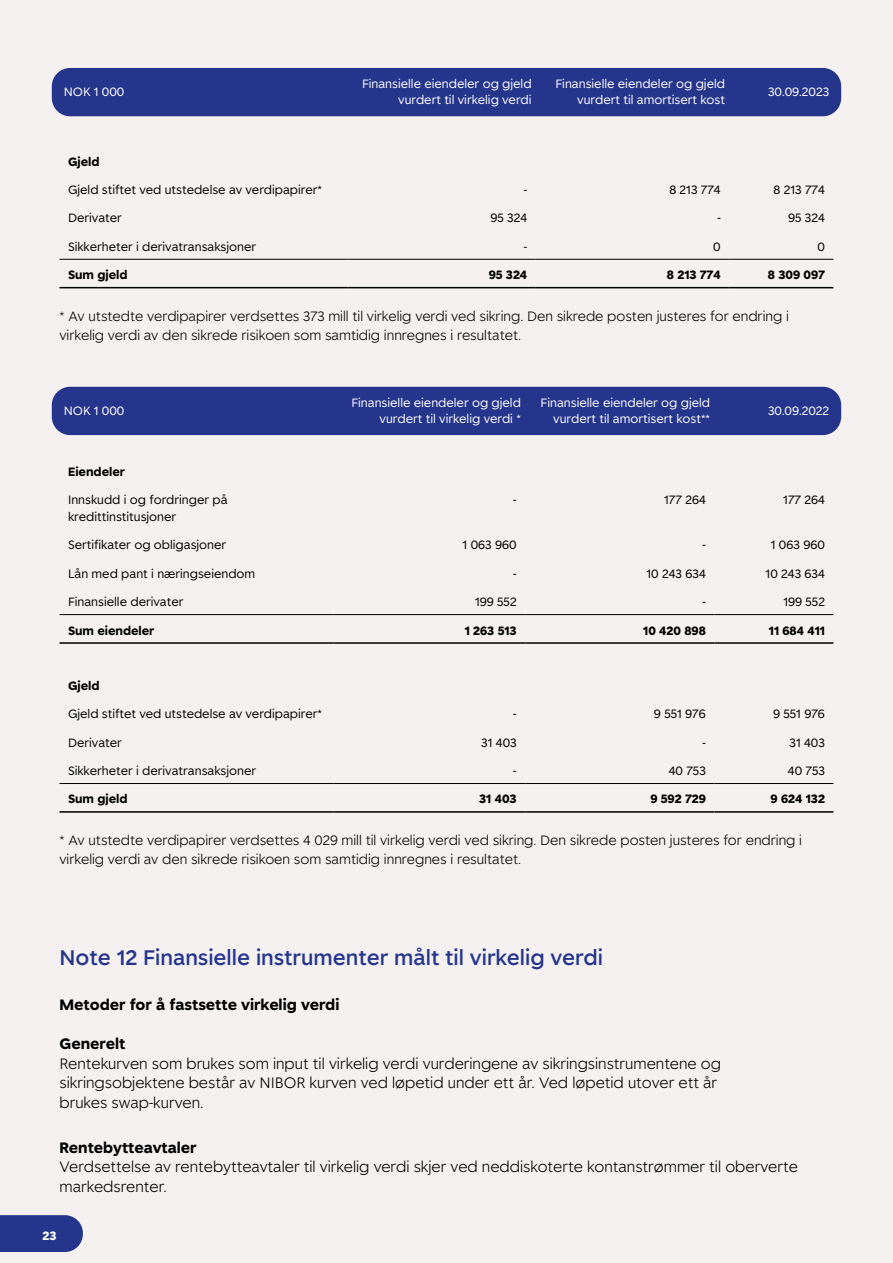
<style>
.page{position:relative;width:893px;height:1263px;background:#f4f1f0}
.page>*{position:absolute;margin:0;border:0;box-sizing:border-box;transform-origin:0 0}
.t1{font:500 21px "Spare Bank 1";color:#26358c}
.t2{font:300 15px/19.5px "Spare Bank 1";color:#000}
.t3{font:700 15px "Spare Bank 1";color:#000}
.t4{font:300 13.5px/19.5px "Spare Bank 1";color:#000}
.t5{font:12px/16.5px "Spare Bank 1";color:#000}
.t6{font:12px/16.5px "Spare Bank 1";color:#fff;text-align:right}
.t7{font:700 12px "Spare Bank 1";color:#000}
.t8{font:700 12px "Spare Bank 1";color:#fff}
</style>
<div class="page">
<svg style="left:0;top:1215px;width:83px;height:37px;background:#303e91"></svg>
<div style="left:52px;top:68px;width:789px;height:48px;background:#26358c;border-radius:18px"></div>
<div style="left:52px;top:387px;width:789px;height:48px;background:#26358c;border-radius:18px"></div>
<hr style="left:60px;top:259px;width:289px;height:1px;background:#000">
<hr style="left:349px;top:259px;width:187px;height:1px;background:#000">
<hr style="left:536px;top:259px;width:193px;height:1px;background:#000">
<hr style="left:729px;top:259px;width:104px;height:1px;background:#000">
<hr style="left:60px;top:287px;width:289px;height:1px;background:#000">
<hr style="left:349px;top:287px;width:187px;height:1px;background:#000">
<hr style="left:536px;top:287px;width:193px;height:1px;background:#000">
<hr style="left:729px;top:287px;width:104px;height:1px;background:#000">
<hr style="left:60px;top:614px;width:274px;height:1px;background:#000">
<hr style="left:334px;top:614px;width:191px;height:1px;background:#000">
<hr style="left:525px;top:614px;width:189px;height:1px;background:#000">
<hr style="left:714px;top:614px;width:119px;height:1px;background:#000">
<hr style="left:60px;top:783px;width:274px;height:1px;background:#000">
<hr style="left:334px;top:783px;width:191px;height:1px;background:#000">
<hr style="left:525px;top:783px;width:189px;height:1px;background:#000">
<hr style="left:714px;top:783px;width:119px;height:1px;background:#000">
<hr style="left:60px;top:642px;width:274px;height:2px;background:#000">
<hr style="left:334px;top:642px;width:191px;height:2px;background:#000">
<hr style="left:525px;top:642px;width:189px;height:2px;background:#000">
<hr style="left:714px;top:642px;width:119px;height:2px;background:#000">
<hr style="left:60px;top:811px;width:274px;height:2px;background:#000">
<hr style="left:334px;top:811px;width:191px;height:2px;background:#000">
<hr style="left:525px;top:811px;width:189px;height:2px;background:#000">
<hr style="left:714px;top:811px;width:119px;height:2px;background:#000">
<p class="t6" style="left:64px;top:83px;width:62px">NOK 1 000</p>
<p class="t6" style="left:362px;top:75px;width:171px">Finansielle eiendeler og gjeld vurdert til virkelig verdi</p>
<p class="t6" style="left:555px;top:75px;width:171px">Finansielle eiendeler og gjeld vurdert til amortisert kost</p>
<p class="t6" style="left:768px;top:83px;width:63px">30.09.2023</p>
<p class="t7" style="left:68px;top:153px;width:33px">Gjeld</p>
<p class="t5" style="left:68px;top:181px;width:256px">Gjeld stiftet ved utstedelse av verdipapirer*</p>
<p class="t5" style="left:524px;top:181px;width:5px">-</p>
<p class="t5" style="left:669px;top:181px;width:53px">8 213 774</p>
<p class="t5" style="left:773px;top:181px;width:53px">8 213 774</p>
<p class="t5" style="left:68px;top:209px;width:55px">Derivater</p>
<p class="t5" style="left:490px;top:209px;width:38px">95 324</p>
<p class="t5" style="left:717px;top:209px;width:5px">-</p>
<p class="t5" style="left:788px;top:209px;width:38px">95 324</p>
<p class="t5" style="left:68px;top:238px;width:190px">Sikkerheter i derivatransaksjoner</p>
<p class="t5" style="left:524px;top:238px;width:5px">-</p>
<p class="t5" style="left:713px;top:238px;width:9px">0</p>
<p class="t5" style="left:817px;top:238px;width:9px">0</p>
<p class="t7" style="left:68px;top:267px;width:61px">Sum gjeld</p>
<p class="t7" style="left:489px;top:267px;width:40px">95 324</p>
<p class="t7" style="left:667px;top:267px;width:55px">8 213 774</p>
<p class="t7" style="left:768px;top:267px;width:59px">8 309 097</p>
<p class="t4" style="left:60px;top:306px;width:731px">* Av utstedte verdipapirer verdsettes 373 mill til virkelig verdi ved sikring. Den sikrede posten justeres for endring i virkelig verdi av den sikrede risikoen som samtidig innregnes i resultatet.</p>
<p class="t6" style="left:64px;top:402px;width:62px">NOK 1 000</p>
<p class="t6" style="left:351px;top:394px;width:171px">Finansielle eiendeler og gjeld vurdert til virkelig verdi *</p>
<p class="t6" style="left:541px;top:394px;width:171px">Finansielle eiendeler og gjeld vurdert til amortisert kost**</p>
<p class="t6" style="left:768px;top:402px;width:63px">30.09.2022</p>
<p class="t7" style="left:68px;top:464px;width:58px">Eiendeler</p>
<p class="t5" style="left:68px;top:491px;width:161px">Innskudd i og fordringer på kredittinstitusjoner</p>
<p class="t5" style="left:513px;top:491px;width:5px">-</p>
<p class="t5" style="left:664px;top:491px;width:43px">177 264</p>
<p class="t5" style="left:783px;top:491px;width:43px">177 264</p>
<p class="t5" style="left:68px;top:536px;width:160px">Sertifikater og obligasjoner</p>
<p class="t5" style="left:463px;top:536px;width:56px">1 063 960</p>
<p class="t5" style="left:702px;top:536px;width:5px">-</p>
<p class="t5" style="left:771px;top:536px;width:56px">1 063 960</p>
<p class="t5" style="left:68px;top:565px;width:189px">Lån med pant i næringseiendom</p>
<p class="t5" style="left:513px;top:565px;width:5px">-</p>
<p class="t5" style="left:647px;top:565px;width:61px">10 243 634</p>
<p class="t5" style="left:766px;top:565px;width:61px">10 243 634</p>
<p class="t5" style="left:68px;top:593px;width:117px">Finansielle derivater</p>
<p class="t5" style="left:475px;top:593px;width:43px">199 552</p>
<p class="t5" style="left:702px;top:593px;width:5px">-</p>
<p class="t5" style="left:783px;top:593px;width:43px">199 552</p>
<p class="t7" style="left:68px;top:622px;width:88px">Sum eiendeler</p>
<p class="t7" style="left:465px;top:622px;width:53px">1 263 513</p>
<p class="t7" style="left:643px;top:622px;width:64px">10 420 898</p>
<p class="t7" style="left:769px;top:622px;width:58px">11 684 411</p>
<p class="t7" style="left:68px;top:678px;width:33px">Gjeld</p>
<p class="t5" style="left:68px;top:705px;width:256px">Gjeld stiftet ved utstedelse av verdipapirer*</p>
<p class="t5" style="left:513px;top:705px;width:5px">-</p>
<p class="t5" style="left:654px;top:705px;width:53px">9 551 976</p>
<p class="t5" style="left:773px;top:705px;width:53px">9 551 976</p>
<p class="t5" style="left:68px;top:734px;width:55px">Derivater</p>
<p class="t5" style="left:481px;top:734px;width:37px">31 403</p>
<p class="t5" style="left:702px;top:734px;width:5px">-</p>
<p class="t5" style="left:789px;top:734px;width:37px">31 403</p>
<p class="t5" style="left:68px;top:762px;width:190px">Sikkerheter i derivatransaksjoner</p>
<p class="t5" style="left:513px;top:762px;width:5px">-</p>
<p class="t5" style="left:669px;top:762px;width:39px">40 753</p>
<p class="t5" style="left:788px;top:762px;width:39px">40 753</p>
<p class="t7" style="left:68px;top:791px;width:61px">Sum gjeld</p>
<p class="t7" style="left:479px;top:791px;width:39px">31 403</p>
<p class="t7" style="left:650px;top:791px;width:57px">9 592 729</p>
<p class="t7" style="left:771px;top:791px;width:56px">9 624 132</p>
<p class="t4" style="left:60px;top:830px;width:744px">* Av utstedte verdipapirer verdsettes 4 029 mill til virkelig verdi ved sikring. Den sikrede posten justeres for endring i virkelig verdi av den sikrede risikoen som samtidig innregnes i resultatet.</p>
<h1 class="t1" style="left:60px;top:944px;width:545px">Note 12 Finansielle instrumenter målt til virkelig verdi</h1>
<p class="t3" style="left:60px;top:995px;width:281px">Metoder for å fastsette virkelig verdi</p>
<p class="t3" style="left:60px;top:1034px;width:67px">Generelt</p>
<p class="t2" style="left:60px;top:1053px;width:663px">Rentekurven som brukes som input til virkelig verdi vurderingene av sikringsinstrumentene og sikringsobjektene består av NIBOR kurven ved løpetid under ett år. Ved løpetid utover ett år brukes swap-kurven.</p>
<p class="t3" style="left:60px;top:1137px;width:139px">Rentebytteavtaler</p>
<p class="t2" style="left:60px;top:1156px;width:740px">Verdsettelse av rentebytteavtaler til virkelig verdi skjer ved neddiskoterte kontanstrømmer til oberverte markedsrenter.</p>
<p class="t8" style="left:43px;top:1228px;width:16px">23</p>
</div>
